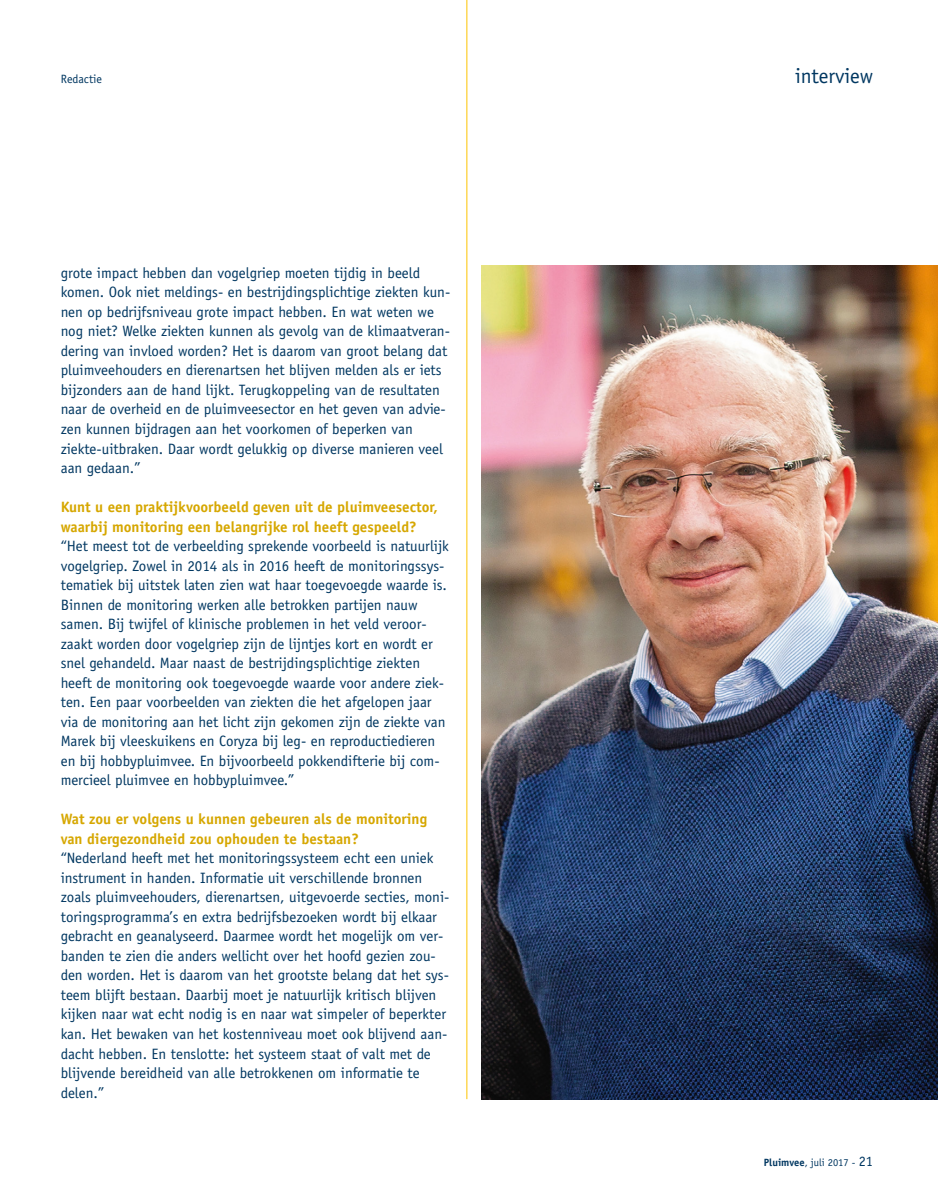
<style>
.page{position:relative;width:938px;height:1194px;background:#fff}
.page>*{position:absolute;margin:0;border:0;box-sizing:border-box;transform-origin:0 0}
.t1{font:21px "Officina Sans Std";color:#003761}
.t2{font:15px/19.5px "Officina Sans Std";color:#003761}
.t3{font:700 15px/19.5px "Officina Sans Std";color:#d6a700}
.t4{font:12px "Officina Sans Std";color:#003761}
.t5{font:10.5px "Officina Sans Std";color:#003761}
.s1{font-weight:700}
.s2{font-size:14.25px}
</style>
<div class="page">
<hr style="left:467px;top:0;width:1px;height:1098px;background:#fdc300">
<img style="left:482px;top:265px;width:456px;height:833px">
<p class="t4" style="left:61px;top:74px;width:43px">Redactie</p>
<h1 class="t1" style="left:795px;top:68px;width:79px">interview</h1>
<p class="t2" style="left:61px;top:264px;width:391px">grote impact hebben dan vogelgriep moeten tijdig in beeld komen. Ook niet meldings- en bestrijdingsplichtige ziekten kun&shy;nen op bedrijfsniveau grote impact hebben. En wat weten we nog niet? Welke ziekten kunnen als gevolg van de klimaatveran&shy;dering van invloed worden? Het is daarom van groot belang dat pluimveehouders en dierenartsen het blijven melden als er iets bijzonders aan de hand lijkt. Terugkoppeling van de resultaten naar de overheid en de pluimveesector en het geven van advie&shy;zen kunnen bijdragen aan het voorkomen of beperken van ziekte-uitbraken. Daar wordt gelukkig op diverse manieren veel aan gedaan.”</p>
<p class="t3" style="left:61px;top:498px;width:379px">Kunt u een praktijkvoorbeeld geven uit de pluimveesector, waarbij monitoring een belangrijke rol heeft gespeeld?</p>
<p class="t2" style="left:61px;top:537px;width:390px">“Het meest tot de verbeelding sprekende voorbeeld is natuurlijk vogelgriep. Zowel in 2014 als in 2016 heeft de monitoringssys&shy;tematiek bij uitstek laten zien wat haar toegevoegde waarde is.<br>Binnen de monitoring werken alle betrokken partijen nauw samen. Bij twijfel of klinische problemen in het veld veroor&shy;zaakt worden door vogelgriep zijn de lijntjes kort en wordt er snel gehandeld. Maar naast de bestrijdingsplichtige ziekten heeft de monitoring ook toegevoegde waarde voor andere ziek&shy;ten. Een paar voorbeelden van ziekten die het afgelopen jaar via de monitoring aan het licht zijn gekomen zijn de ziekte van Marek bij vleeskuikens en Coryza bij leg- en reproductiedieren en bij hobbypluimvee. En bijvoorbeeld pokkendifterie bij com&shy;mercieel pluimvee en hobbypluimvee.”</p>
<p class="t3" style="left:61px;top:810px;width:368px">Wat zou er volgens u kunnen gebeuren als de monitoring van diergezondheid zou ophouden te bestaan?</p>
<p class="t2" style="left:61px;top:849px;width:390px">“Nederland heeft met het monitoringssysteem echt een uniek instrument in handen. Informatie uit verschillende bronnen zoals pluimveehouders, dierenartsen, uitgevoerde secties, moni&shy;toringsprogramma’s en extra bedrijfsbezoeken wordt bij elkaar gebracht en geanalyseerd. Daarmee wordt het mogelijk om ver&shy;banden te zien die anders wellicht over het hoofd gezien zou&shy;den worden. Het is daarom van het grootste belang dat het sys&shy;teem blijft bestaan. Daarbij moet je natuurlijk kritisch blijven kijken naar wat echt nodig is en naar wat simpeler of beperkter kan. Het bewaken van het kostenniveau moet ook blijvend aan&shy;dacht hebben. En tenslotte: het systeem staat of valt met de blijvende bereidheid van alle betrokkenen om informatie te delen.”</p>
<p class="t5" style="left:764px;top:1157px;width:111px"><span class="s1">Pluimvee</span>, juli 2017 - <span class="s2">21</span></p>
</div>
